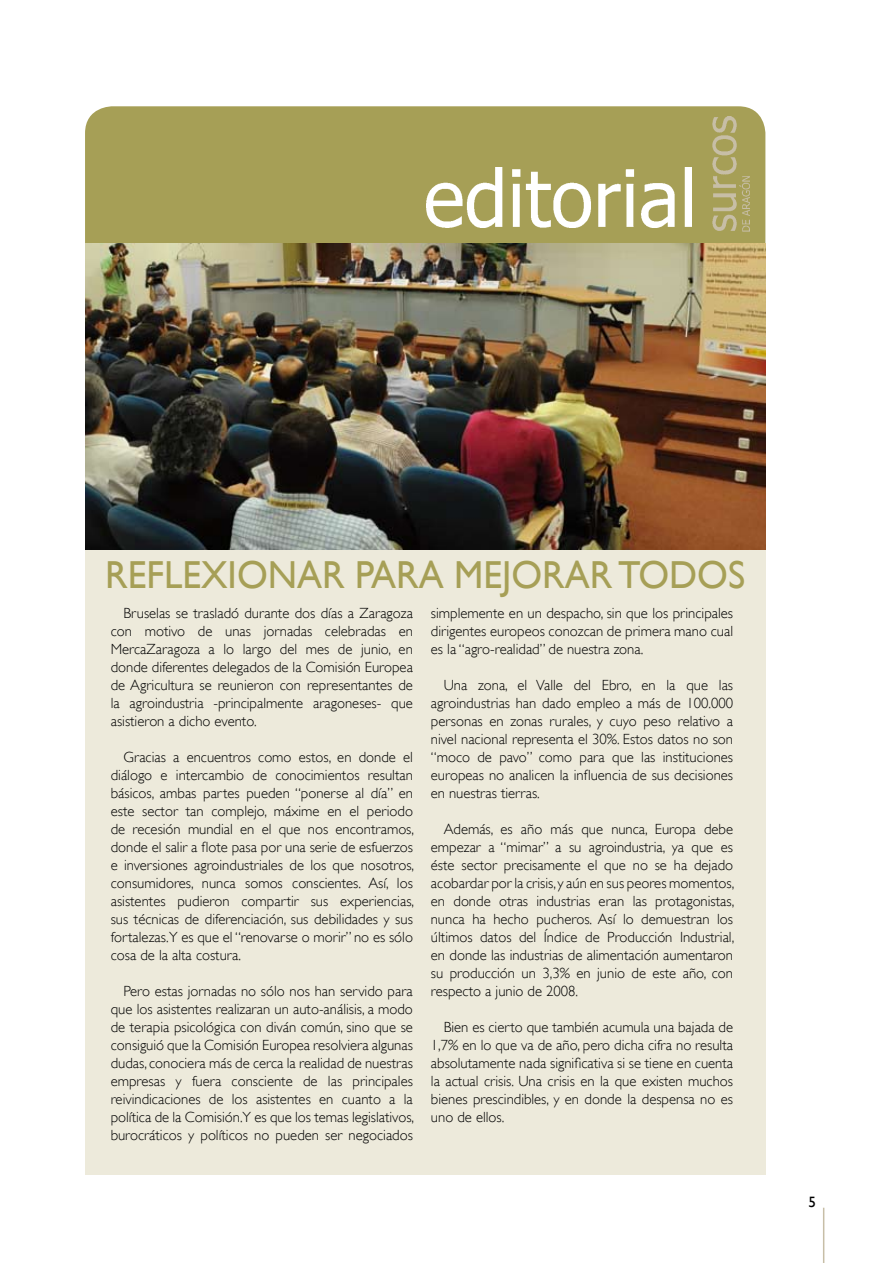
<style>
.page{position:relative;width:893px;height:1263px;background:#fff}
.page>*{position:absolute;margin:0;border:0;box-sizing:border-box;transform-origin:0 0}
.t1{font:39px "Gill Sans";color:#a69f56;scale:.96 1}
.t2{font:15px "Gill Sans";color:#000}
.t3{font:300 14.7px/18px "Gill Sans";color:#000;text-align:justify}
</style>
<div class="page">
<hr style="left:823px;top:1208px;width:1px;height:55px;background:#c7bea6">
<div style="left:85px;top:106px;width:680px;height:284px;background:#a69f56;border-radius:27px"></div>
<img style="left:712px;top:117px;width:37px;height:114px">
<img style="left:427px;top:168px;width:264px;height:60px">
<div style="left:85px;top:244px;width:680px;height:930px;background:#edeadb"></div>
<img style="left:85px;top:244px;width:680px;height:305px">
<h1 class="t1" style="left:105px;top:552px;width:668px">REFLEXIONAR PARA MEJORAR TODOS</h1>
<p class="t3" style="left:111px;top:604px;width:304px;text-indent:13px">Bruselas se trasladó durante dos días a Zaragoza con motivo de unas jornadas celebradas en MercaZaragoza a lo largo del mes de junio, en donde diferentes delegados de la Comisión Europea de Agricultura se reunieron con representantes de la agroindustria -principalmente aragoneses- que asistieron a dicho evento.</p>
<p class="t3" style="left:111px;top:748px;width:305px;text-indent:13px">Gracias a encuentros como estos, en donde el diálogo e intercambio de conocimientos resultan básicos, ambas partes pueden “ponerse al día” en este sector tan complejo, máxime en el periodo de recesión mundial en el que nos encontramos, donde el salir a flote pasa por una serie de esfuerzos e inversiones agroindustriales de los que nosotros, consumidores, nunca somos conscientes. Así, los asistentes pudieron compartir sus experiencias, sus técnicas de diferenciación, sus debilidades y sus fortalezas.Y es que el “renovarse o morir” no es sólo cosa de la alta costura.</p>
<p class="t3" style="left:111px;top:982px;width:305px;text-indent:13px">Pero estas jornadas no sólo nos han servido para que los asistentes realizaran un auto-análisis, a modo de terapia psicológica con diván común, sino que se consiguió que la Comisión Europea resolviera algunas dudas, conociera más de cerca la realidad de nuestras empresas y fuera consciente de las principales reivindicaciones de los asistentes en cuanto a la política de la Comisión.Y es que los temas legislativos, burocráticos y políticos no pueden ser negociados</p>
<p class="t3" style="left:431px;top:604px;width:304px">simplemente en un despacho, sin que los principales dirigentes europeos conozcan de primera mano cual es la “agro-realidad” de nuestra zona.</p>
<p class="t3" style="left:431px;top:676px;width:304px;text-indent:13px">Una zona, el Valle del Ebro, en la que las agroindustrias han dado empleo a más de 100.000 personas en zonas rurales, y cuyo peso relativo a nivel nacional representa el 30%. Estos datos no son “moco de pavo” como para que las instituciones europeas no analicen la influencia de sus decisiones en nuestras tierras.</p>
<p class="t3" style="left:431px;top:820px;width:305px;text-indent:13px">Además, es año más que nunca, Europa debe empezar a “mimar” a su agroindustria, ya que es éste sector precisamente el que no se ha dejado acobardar por la crisis, y aún en sus peores momentos, en donde otras industrias eran las protagonistas, nunca ha hecho pucheros. Así lo demuestran los últimos datos del Índice de Producción Industrial, en donde las industrias de alimentación aumentaron su producción un 3,3% en junio de este año, con respecto a junio de 2008.</p>
<p class="t3" style="left:431px;top:1018px;width:304px;text-indent:13px">Bien es cierto que también acumula una bajada de 1,7% en lo que va de año, pero dicha cifra no resulta absolutamente nada significativa si se tiene en cuenta la actual crisis. Una crisis en la que existen muchos bienes prescindibles, y en donde la despensa no es uno de ellos.</p>
<p class="t2" style="left:808px;top:1193px;width:9px">5</p>
</div>
